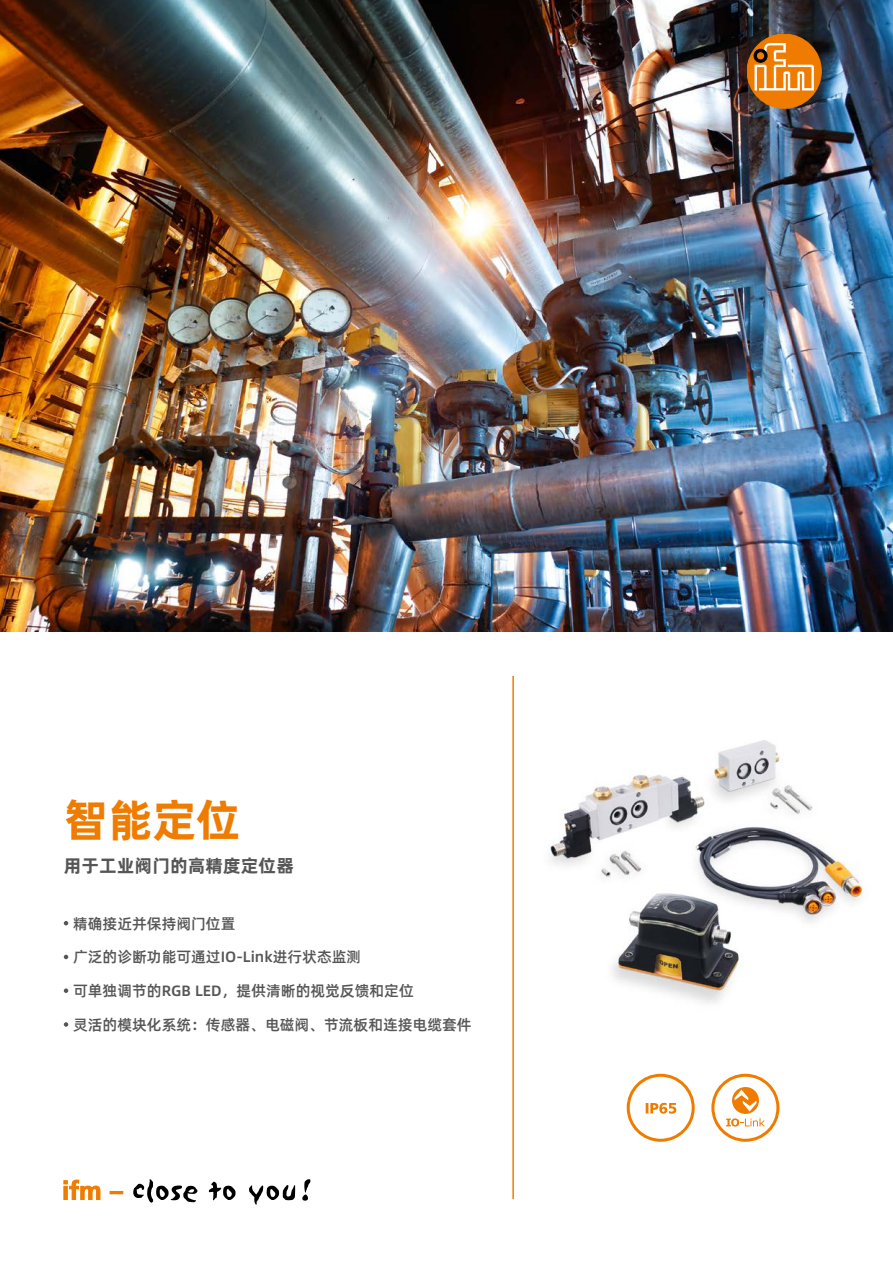
<style>
.page{position:relative;width:893px;height:1263px;background:#fff}
.page>*{position:absolute;margin:0;border:0;box-sizing:border-box;transform-origin:0 0}
.Titel_Headline_30pt{font:45px "Alibaba Pu Hui Ti B";color:#ef7c00}
.Titel_Subheadline_12pt{font:18px "Alibaba Pu Hui Ti B";color:#565656}
.Features{font:15px "Alibaba Pu Hui Ti M";color:#565656}
</style>
<div class="page">
<img style="left:0;top:0;width:893px;height:631px">
<img style="left:548px;top:740px;width:321px;height:263px">
<svg style="left:64px;top:1180px;width:36px;height:20px"></svg>
<svg style="left:110px;top:1191px;width:13px;height:3px"></svg>
<svg style="left:133px;top:1179px;width:64px;height:24px"></svg>
<svg style="left:209px;top:1182px;width:27px;height:18px"></svg>
<svg style="left:249px;top:1185px;width:46px;height:19px"></svg>
<svg style="left:302px;top:1179px;width:8px;height:22px"></svg>
<hr style="left:512px;top:676px;width:2px;height:523px;background:#ef7c00">
<div style="left:747px;top:34px;width:74px;height:74px;background:#ef7c00;border-radius:50%"></div>
<div style="left:747px;top:34px;width:74px;height:74px;border:1px solid #ef7c00;border-radius:50%"></div>
<svg style="left:754px;top:43px;width:60px;height:47px"></svg>
<svg style="left:64px;top:921px;width:4px;height:4px"></svg>
<svg style="left:64px;top:955px;width:4px;height:4px"></svg>
<svg style="left:64px;top:988px;width:4px;height:5px"></svg>
<svg style="left:64px;top:1022px;width:4px;height:5px"></svg>
<svg style="left:627px;top:1074px;width:68px;height:68px"></svg>
<svg style="left:711px;top:1074px;width:68px;height:68px"></svg>
<p class="Titel_Headline_30pt" style="left:64px;top:785px;width:179px">智能定位</p>
<p class="Titel_Subheadline_12pt" style="left:64px;top:851px;width:232px">用于工业阀门的高精度定位器</p>
<p class="Features" style="left:73px;top:912px;width:164px">精确接近并保持阀门位置</p>
<p class="Features" style="left:73px;top:945px;width:290px">广泛的诊断功能可通过IO-Link进行状态监测</p>
<p class="Features" style="left:73px;top:979px;width:342px">可单独调节的RGB LED，提供清晰的视觉反馈和定位</p>
<p class="Features" style="left:73px;top:1013px;width:400px">灵活的模块化系统：传感器、电磁阀、节流板和连接电缆套件</p>
</div>
